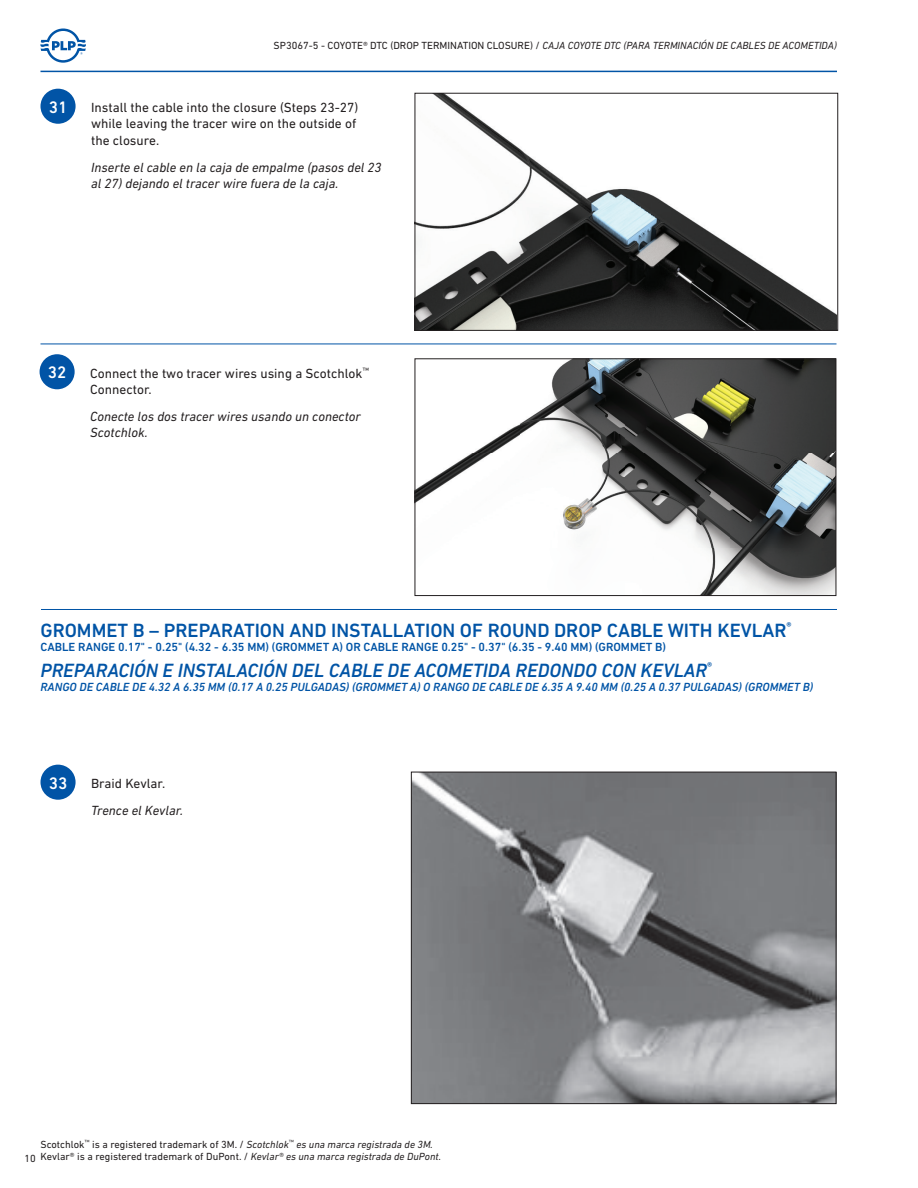
<style>
.page{position:relative;width:918px;height:1188px;background:#fff}
.page>*{position:absolute;margin:0;border:0;box-sizing:border-box;transform-origin:0 0}
.t1{font:500 19.5px "DIN Next LT Pro";color:#0154a6}
.t2{font:italic 500 19.5px "DIN Next LT Pro";color:#0154a6}
.t3{font:500 16.95px "DIN Next LT Pro";color:#fff}
.t4{font:13.5px/16.2px "DIN Next LT Pro";color:#231f20}
.t5{font:italic 13.5px/16.5px "DIN Next LT Pro";color:#231f20}
.t6{font:italic 500 12px "DIN Next LT Pro";color:#0154a6}
.t7{font:500 12px "DIN Next LT Pro";color:#0154a6}
.t8{font:10.5px/12.6px "DIN Next LT Pro";color:#231f20}
.t9{font:italic 10.5px "DIN Next LT Pro";color:#231f20}
.s1{font-style:normal}
.s2{font-style:italic}
</style>
<div class="page">
<hr style="left:40px;top:71px;width:797px;height:1px;background:#0154a6">
<svg style="left:41px;top:29px;width:45px;height:34px"></svg>
<img style="left:417px;top:95px;width:419px;height:234px">
<div style="left:415px;top:93px;width:423px;height:238px;border:1px solid #231f20"></div>
<img style="left:417px;top:361px;width:417px;height:233px">
<div style="left:415px;top:359px;width:421px;height:237px;border:1px solid #231f20"></div>
<img style="left:413px;top:774px;width:421px;height:328px">
<div style="left:411px;top:772px;width:425px;height:332px;border:1px solid #231f20"></div>
<hr style="left:40px;top:344px;width:796px;height:1px;background:#0154a6">
<div style="left:40px;top:89px;width:36px;height:35px;background:#0154a6;border-radius:50%"></div>
<div style="left:40px;top:354px;width:35px;height:35px;background:#0154a6;border-radius:50%"></div>
<hr style="left:41px;top:609px;width:796px;height:1px;background:#0154a6">
<div style="left:40px;top:765px;width:36px;height:35px;background:#0154a6;border-radius:50%"></div>
<p class="t3" style="left:49px;top:97px;width:20px">31</p>
<p class="t9" style="left:274px;top:40px;width:565px"><span class="s1">SP3067-5 - COYOTE® DTC (DROP TERMINATION CLOSURE) /</span> CAJA COYOTE DTC (PARA TERMINACIÓN DE CABLES DE ACOMETIDA)</p>
<p class="t4" style="left:91px;top:99px;width:269px">Install the cable into the closure (Steps 23-27) while leaving the tracer wire on the outside of the closure.</p>
<p class="t5" style="left:91px;top:159px;width:292px">Inserte el cable en la caja de empalme (pasos del 23 al 27) dejando el tracer wire fuera de la caja.</p>
<p class="t3" style="left:48px;top:363px;width:20px">32</p>
<p class="t4" style="left:90px;top:365px;width:280px">Connect the two tracer wires using a Scotchlok<sup>™<br></sup>Connector.</p>
<p class="t5" style="left:90px;top:408px;width:272px">Conecte los dos tracer wires usando un conector<br>Scotchlok.</p>
<h1 class="t1" style="left:40px;top:619px;width:753px">GROMMET B – PREPARATION AND INSTALLATION OF ROUND DROP CABLE WITH KEVLAR<sup>®</sup></h1>
<p class="t7" style="left:40px;top:640px;width:627px">CABLE RANGE 0.17" - 0.25" (4.32 - 6.35 MM) (GROMMET A) OR CABLE RANGE 0.25" - 0.37" (6.35 - 9.40 MM) (GROMMET B)</p>
<h1 class="t2" style="left:40px;top:659px;width:673px">PREPARACIÓN E INSTALACIÓN DEL CABLE DE ACOMETIDA REDONDO CON KEVLAR<sup>®</sup></h1>
<p class="t6" style="left:40px;top:680px;width:774px">RANGO DE CABLE DE 4.32 A 6.35 MM (0.17 A 0.25 PULGADAS) (GROMMET A) O RANGO DE CABLE DE 6.35 A 9.40 MM (0.25 A 0.37 PULGADAS) (GROMMET B)</p>
<p class="t3" style="left:49px;top:773px;width:20px">33</p>
<p class="t4" style="left:91px;top:775px;width:76px">Braid Kevlar.</p>
<p class="t5" style="left:91px;top:802px;width:93px">Trence el Kevlar.</p>
<p class="t8" style="left:40px;top:1138px;width:402px">Scotchlok<sup>™</sup> is a registered trademark of 3M. / <span class="s2">Scotchlok</span><sup>™</sup> <span class="s2">es una marca registrada de 3M.<br></span>Kevlar® is a registered trademark of DuPont. / <span class="s2">Kevlar® es una marca registrada de DuPont.</span></p>
<p class="t8" style="left:25px;top:1152px;width:13px">10</p>
</div>
